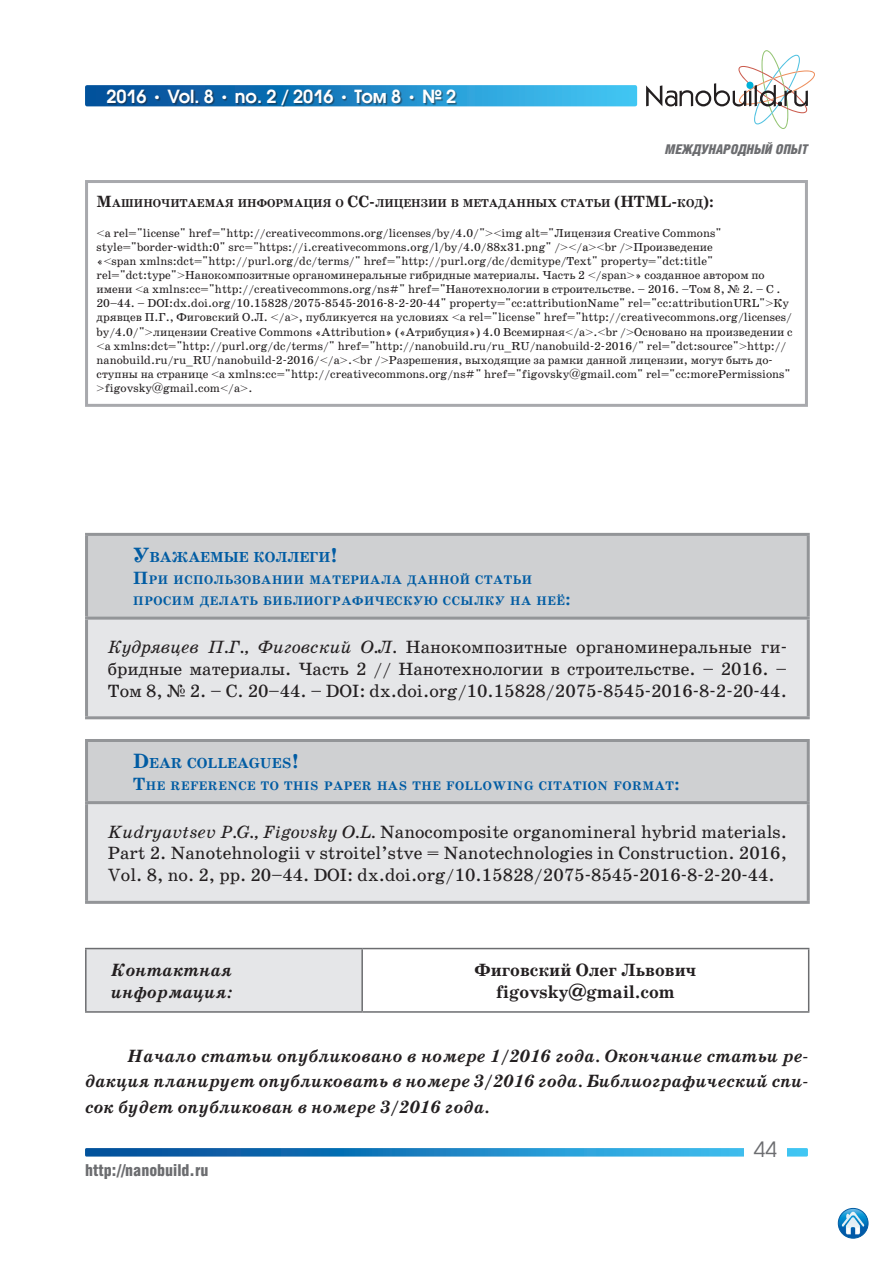
<style>
.page{position:relative;width:893px;height:1263px;background:#fff}
.page>*{position:absolute;margin:0;border:0;box-sizing:border-box;transform-origin:0 0}
.t1{font:21px "Avant Garde Gothic C";color:#6c6d70}
.t2{font:18px/21.6px "School Book C";color:#231f20;text-align:justify}
.t3{font:italic 700 18px/25.2px "School Book C";color:#231f20}
.t4{font:700 18px/21.6px "School Book C";color:#231f20;text-align:center}
.t5{font:600 18px "Avant Garde Gothic C";color:#fff}
.t6{font:900 16.5px "Helios Cond";color:#6c6d70}
.t7{font:700 14.7px "School Book C";color:#015ca3}
.t8{font:italic 900 13.5px "Helios Cond";color:#6c6d70}
.t9{font:700 12.6px/21.6px "School Book C";letter-spacing:.045em;color:#015ca3}
.t10{font:11.7px/14.1px "School Book C";color:#231f20}
.t11{font:700 11.55px "School Book C";color:#231f20}
.s1{font-family:"School Book C";font-weight:700}
.s2{font-size:16.5px}
.s3{font-size:21px}
.s4{font-size:18px}
.s5{font-style:italic}
</style>
<div class="page">
<svg style="left:85px;top:1148px;width:723px;height:8px"></svg>
<div style="left:744px;top:1137px;width:43px;height:19px;background:#fff"></div>
<div style="left:85px;top:85px;width:552px;height:21px;background:linear-gradient(to right,#004694,#42c8f6);border-radius:2px"></div>
<div style="left:108px;top:90px;width:349px;height:17px;background:#231f20;opacity:.5"></div>
<svg style="left:646px;top:50px;width:169px;height:79px"></svg>
<img style="left:838px;top:1208px;width:30px;height:30px;border-radius:15px">
<div style="left:838px;top:1208px;width:30px;height:30px;border:1px solid #015ca3;border-radius:50%"></div>
<div style="left:88px;top:536px;width:719px;height:81px;background:#cfd0d2"></div>
<svg style="left:87px;top:620px;width:721px;height:281px;fill:#e5e6e8"></svg>
<hr style="left:85px;top:533px;width:725px;height:3px;background:#939598">
<hr style="left:85px;top:536px;width:3px;height:81px;background:#939598">
<hr style="left:807px;top:536px;width:3px;height:81px;background:#939598">
<hr style="left:85px;top:617px;width:725px;height:3px;background:#939598">
<hr style="left:85px;top:620px;width:3px;height:96px;background:#939598">
<hr style="left:807px;top:620px;width:3px;height:96px;background:#939598">
<hr style="left:85px;top:716px;width:725px;height:3px;background:#939598">
<hr style="left:85px;top:739px;width:725px;height:3px;background:#939598">
<hr style="left:85px;top:742px;width:3px;height:59px;background:#939598">
<hr style="left:807px;top:742px;width:3px;height:59px;background:#939598">
<hr style="left:85px;top:801px;width:725px;height:3px;background:#939598">
<hr style="left:85px;top:804px;width:3px;height:97px;background:#939598">
<hr style="left:807px;top:804px;width:3px;height:97px;background:#939598">
<hr style="left:85px;top:901px;width:725px;height:3px;background:#939598">
<div style="left:85px;top:180px;width:723px;height:227px;border:3px solid #a8a9ad"></div>
<div style="left:86px;top:948px;width:276px;height:64px;background:#e5e6e8"></div>
<hr style="left:85px;top:948px;width:277px;height:1px;background:#6c6d70">
<hr style="left:85px;top:949px;width:2px;height:62px;background:#6c6d70">
<hr style="left:362px;top:948px;width:447px;height:1px;background:#6c6d70">
<hr style="left:361px;top:949px;width:2px;height:62px;background:#6c6d70">
<hr style="left:808px;top:949px;width:1px;height:62px;background:#6c6d70">
<hr style="left:85px;top:1011px;width:277px;height:2px;background:#6c6d70">
<hr style="left:362px;top:1011px;width:447px;height:2px;background:#6c6d70">
<h2 class="t5" style="left:106px;top:85px;width:351px">2016 <span class="s1">•</span> Vol. 8 <span class="s1">•</span> no. 2 / 2016 <span class="s1">•</span> Том 8 <span class="s1">•</span> № 2</h2>
<p class="t8" style="left:665px;top:142px;width:144px">МЕЖДУНАРОДНЫЙ ОПЫТ</p>
<p class="t11" style="left:97px;top:197px;width:619px"><span class="s2">М</span>АШИНОЧИТАЕМАЯ ИНФОРМАЦИЯ О <span class="s2">CC-</span>ЛИЦЕНЗИИ В МЕТАДАННЫХ СТАТЬИ <span class="s2">(HTML-</span>КОД<span class="s2">):</span></p>
<p class="t10" style="left:97px;top:226px;width:697px">&lt;a rel="license" href="http://creativecommons.org/licenses/by/4.0/"&gt;&lt;img alt="Лицензия Creative Commons" style="border-width:0" src="https://i.creativecommons.org/l/by/4.0/88x31.png" /&gt;&lt;/a&gt;&lt;br /&gt;Произведение<br>«&lt;span xmlns:dct="http://purl.org/dc/terms/" href="http://purl.org/dc/dcmitype/Text" property="dct:title" rel="dct:type"&gt;Нанокомпозитные органоминеральные гибридные материалы. Часть 2 &lt;/span&gt;» созданное автором по имени &lt;a xmlns:cc="http://creativecommons.org/ns#" href="Нанотехнологии в строительстве. – 2016. –Том 8, № 2. – С .<br>20–44. – DOI:dx.doi.org/10.15828/2075-8545-2016-8-2-20-44" property="cc:attributionName" rel="cc:attributionURL"&gt;Ку дрявцев П.Г., Фиговский О.Л. &lt;/a&gt;, публикуется на условиях &lt;a rel="license" href="http://creativecommons.org/licenses/ by/4.0/"&gt;лицензии Creative Commons «Attribution» («Атрибуция») 4.0 Всемирная&lt;/a&gt;.&lt;br /&gt;Основано на произведении с &lt;a xmlns:dct="http://purl.org/dc/terms/" href="http://nanobuild.ru/ru_RU/nanobuild-2-2016/" rel="dct:source"&gt;http:// nanobuild.ru/ru_RU/nanobuild-2-2016/&lt;/a&gt;.&lt;br /&gt;Разрешения, выходящие за рамки данной лицензии, могут быть до&shy;ступны на странице &lt;a xmlns:cc="http://creativecommons.org/ns#" href="figovsky@gmail.com" rel="cc:morePermissions" &gt;figovsky@gmail.com&lt;/a&gt;.</p>
<p class="t7" style="left:133px;top:549px;width:206px"><span class="s3">У</span>ВАЖАЕМЫЕ КОЛЛЕГИ<span class="s3">!</span></p>
<p class="t9" style="left:133px;top:569px;width:439px"><span class="s4">П</span>РИ ИСПОЛЬЗОВАНИИ МАТЕРИАЛА ДАННОЙ СТАТЬИ<br>ПРОСИМ ДЕЛАТЬ БИБЛИОГРАФИЧЕСКУЮ ССЫЛКУ НА НЕЁ<span class="s4">:</span></p>
<h2 class="t2" style="left:108px;top:637px;width:681px"><span class="s5">Кудрявцев П.Г., Фиговский О.Л.</span> Нанокомпозитные органоминеральные ги&shy;бридные материалы. Часть 2 // Нанотехнологии в строительстве. – 2016. – Том 8, № 2. – С. 20–44. – DOI: dx.doi.org/10.15828/2075-8545-2016-8-2-20-44.</h2>
<p class="t7" style="left:133px;top:755px;width:167px"><span class="s3">D</span>EAR COLLEAGUES<span class="s3">!</span></p>
<p class="t9" style="left:133px;top:775px;width:548px"><span class="s4">T</span>HE REFERENCE TO THIS PAPER HAS THE FOLLOWING CITATION FORMAT<span class="s4">:</span></p>
<p class="t2" style="left:108px;top:821px;width:681px"><span class="s5">Kudryavtsev P.G., Figovsky O.L.</span> Nanocomposite organomineral hybrid materials.<br>Part 2. Nanotehnologii v stroitel’stve = Nanotechnologies in Construction. 2016, Vol. 8, no. 2, pp. 20–44. DOI: dx.doi.org/10.15828/2075-8545-2016-8-2-20-44.</p>
<h2 class="t3" style="left:111px;top:960px;width:123px;line-height:21.6px">Контактная информация:</h2>
<h2 class="t4" style="left:474px;top:960px;width:223px">Фиговский Олег Львович figovsky@gmail.com</h2>
<h2 class="t3" style="left:85px;top:1044px;width:724px;text-align:justify;text-indent:43px">Начало статьи опубликовано в номере 1/2016 года. Окончание статьи ре&shy;дакция планирует опубликовать в номере 3/2016 года. Библиографический спи&shy;сок будет опубликован в номере 3/2016 года.</h2>
<h3 class="t6" style="left:85px;top:1161px;width:125px">http://nanobuild.ru</h3>
<h1 class="t1" style="left:754px;top:1136px;width:25px">44</h1>
</div>
